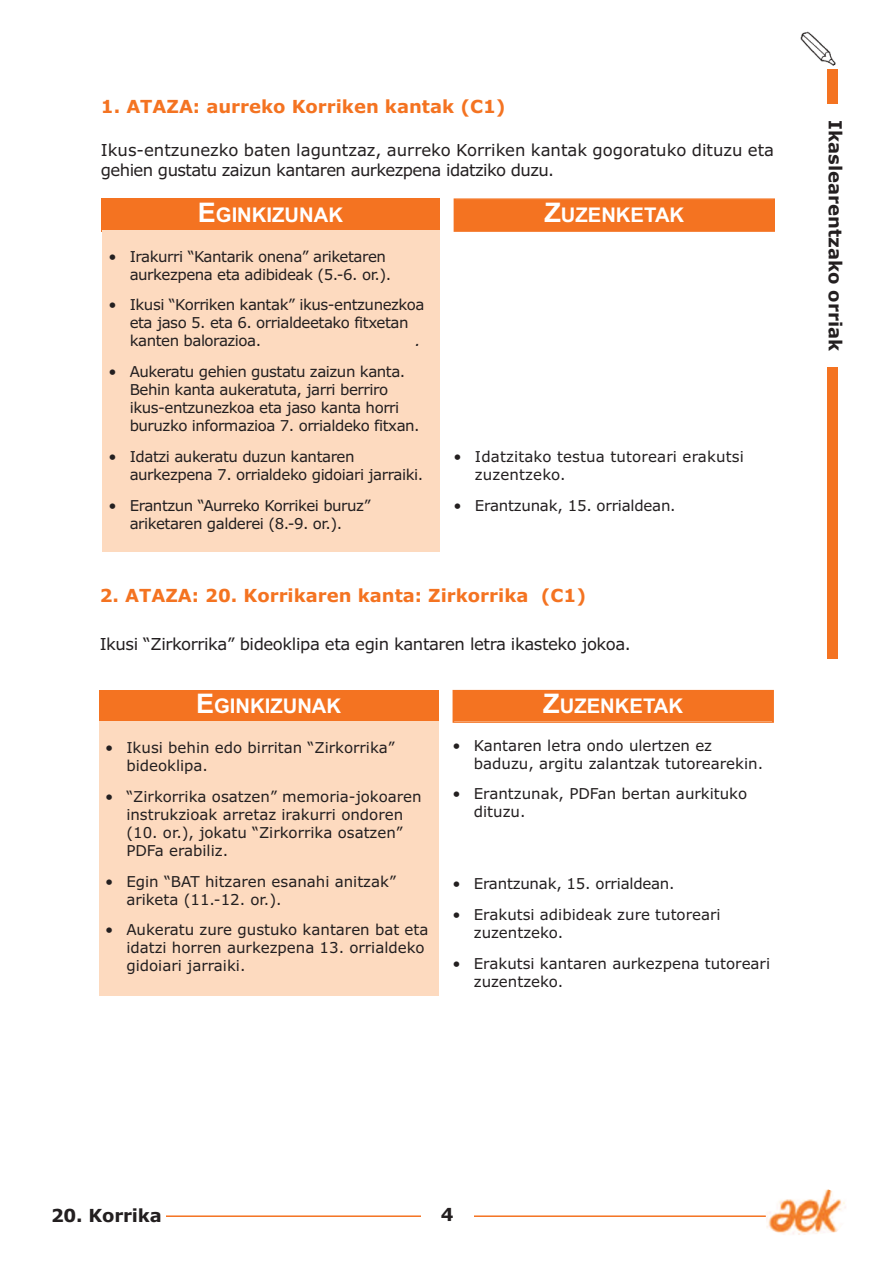
<style>
.page{position:relative;width:893px;height:1263px;background:#fff}
.page>*{position:absolute;margin:0;border:0;box-sizing:border-box;transform-origin:0 0}
.t1{font:700 20.25px "Arial";color:#fff}
.t2{font:700 18px "Verdana";color:#f47321}
.t3{font:700 18px "Verdana";color:#231f20}
.t4{font:16.5px/19.8px "Verdana";color:#231f20}
.t5{font:16.5px "Verdana";letter-spacing:-.025em;color:#231f20}
.t6{font:15px/18px "Verdana";letter-spacing:-.005em;color:#231f20}
.t7{font:15px/18px "Verdana";letter-spacing:-.03em;color:#231f20}
.t8{font:italic 15px "Verdana";color:#231f20}
.s1{font-size:27px}
</style>
<div class="page">
<hr style="left:52px;top:1215px;width:776px;height:2px;background:#f47321">
<div style="left:827px;top:70px;width:11px;height:589px;background:#f47321"></div>
<div style="left:822px;top:104px;width:23px;height:263px;background:#fff"></div>
<div style="left:421px;top:1193px;width:52px;height:44px;background:#fff"></div>
<img style="left:765px;top:1190px;width:81px;height:45px">
<img style="left:800px;top:32px;width:35px;height:34px">
<div style="left:51px;top:1208px;width:115px;height:30px;background:#fff"></div>
<div style="left:101px;top:198px;width:339px;height:34px;background:#f47321"></div>
<div style="left:102px;top:230px;width:338px;height:322px;background:#fddabf"></div>
<div style="left:455px;top:200px;width:318px;height:30px;background:#f47321"></div>
<div style="left:454px;top:198px;width:321px;height:34px;border:2px solid #f47321"></div>
<div style="left:99px;top:690px;width:340px;height:33px;background:#f47321"></div>
<div style="left:99px;top:721px;width:340px;height:274px;background:#fddabf"></div>
<div style="left:454px;top:691px;width:318px;height:30px;background:#f47321"></div>
<div style="left:453px;top:690px;width:321px;height:33px;border:2px solid #f47321"></div>
<p class="t2" style="left:101px;top:96px;width:406px">1. ATAZA: aurreko Korriken kantak (C1)</p>
<p class="t4" style="left:101px;top:141px;width:675px">Ikus-entzunezko baten laguntzaz, aurreko Korriken kantak gogoratuko dituzu eta gehien gustatu zaizun kantaren aurkezpena idatziko duzu.</p>
<h1 class="t1" style="left:198px;top:203px;width:147px"><span class="s1">E</span>GINKIZUNAK</h1>
<p class="t7" style="left:130px;top:247px;width:263px;text-indent:-21px">• Irakurri “Kantarik onena” ariketaren aurkezpena eta adibideak (5.-6. or.).</p>
<p class="t7" style="left:130px;top:296px;width:296px;text-indent:-21px">• Ikusi “Korriken kantak” ikus-entzunezkoa eta jaso 5. eta 6. orrialdeetako fitxetan kanten balorazioa.</p>
<p class="t8" style="left:415px;top:332px;width:7px">.</p>
<p class="t7" style="left:130px;top:363px;width:292px;text-indent:-21px">• Aukeratu gehien gustatu zaizun kanta.<br>Behin kanta aukeratuta, jarri berriro ikus-entzunezkoa eta jaso kanta horri buruzko informazioa 7. orrialdeko fitxan.</p>
<p class="t7" style="left:130px;top:448px;width:295px;text-indent:-21px">• Idatzi aukeratu duzun kantaren aurkezpena 7. orrialdeko gidoiari jarraiki.</p>
<p class="t7" style="left:108px;top:496px;width:264px;text-align:center">• Erantzun “Aurreko Korrikei buruz” ariketaren galderei (8.-9. or.).</p>
<h1 class="t1" style="left:544px;top:203px;width:141px"><span class="s1">Z</span>UZENKETAK</h1>
<p class="t6" style="left:475px;top:448px;width:271px;text-indent:-21px">• Idatzitako testua tutoreari erakutsi zuzentzeko.</p>
<p class="t6" style="left:454px;top:497px;width:224px">• Erantzunak, 15. orrialdean.</p>
<p class="t2" style="left:100px;top:586px;width:488px">2. ATAZA: 20. Korrikaren kanta: Zirkorrika (C1)</p>
<p class="t5" style="left:100px;top:634px;width:533px">Ikusi “Zirkorrika” bideoklipa eta egin kantaren letra ikasteko jokoa.</p>
<h1 class="t1" style="left:196px;top:694px;width:147px"><span class="s1">E</span>GINKIZUNAK</h1>
<p class="t6" style="left:126px;top:739px;width:270px;text-indent:-21px">• Ikusi behin edo birritan “Zirkorrika” bideoklipa.</p>
<p class="t6" style="left:126px;top:788px;width:297px;text-indent:-21px">• “Zirkorrika osatzen” memoria-jokoaren instrukzioak arretaz irakurri ondoren (10. or.), jokatu “Zirkorrika osatzen” PDFa erabiliz.</p>
<p class="t6" style="left:126px;top:872px;width:271px;text-indent:-21px">• Egin “BAT hitzaren esanahi anitzak” ariketa (11.-12. or.).</p>
<p class="t6" style="left:126px;top:921px;width:304px;text-indent:-21px">• Aukeratu zure gustuko kantaren bat eta idatzi horren aurkezpena 13. orrialdeko gidoiari jarraiki.</p>
<h1 class="t1" style="left:543px;top:694px;width:141px"><span class="s1">Z</span>UZENKETAK</h1>
<p class="t6" style="left:474px;top:736px;width:291px;text-indent:-21px">• Kantaren letra ondo ulertzen ez baduzu, argitu zalantzak tutorearekin.</p>
<p class="t6" style="left:474px;top:785px;width:275px;text-indent:-21px">• Erantzunak, PDFan bertan aurkituko dituzu.</p>
<p class="t6" style="left:453px;top:875px;width:224px">• Erantzunak, 15. orrialdean.</p>
<p class="t6" style="left:474px;top:906px;width:248px;text-indent:-21px">• Erakutsi adibideak zure tutoreari zuzentzeko.</p>
<p class="t6" style="left:474px;top:955px;width:298px;text-indent:-21px">• Erakutsi kantaren aurkezpena tutoreari zuzentzeko.</p>
<p class="t3" style="left:846px;top:120px;width:232px;rotate:90deg">Ikaslearentzako orriak</p>
<p class="t3" style="left:51px;top:1205px;width:112px">20. Korrika</p>
<p class="t3" style="left:441px;top:1205px;width:14px">4</p>
</div>
